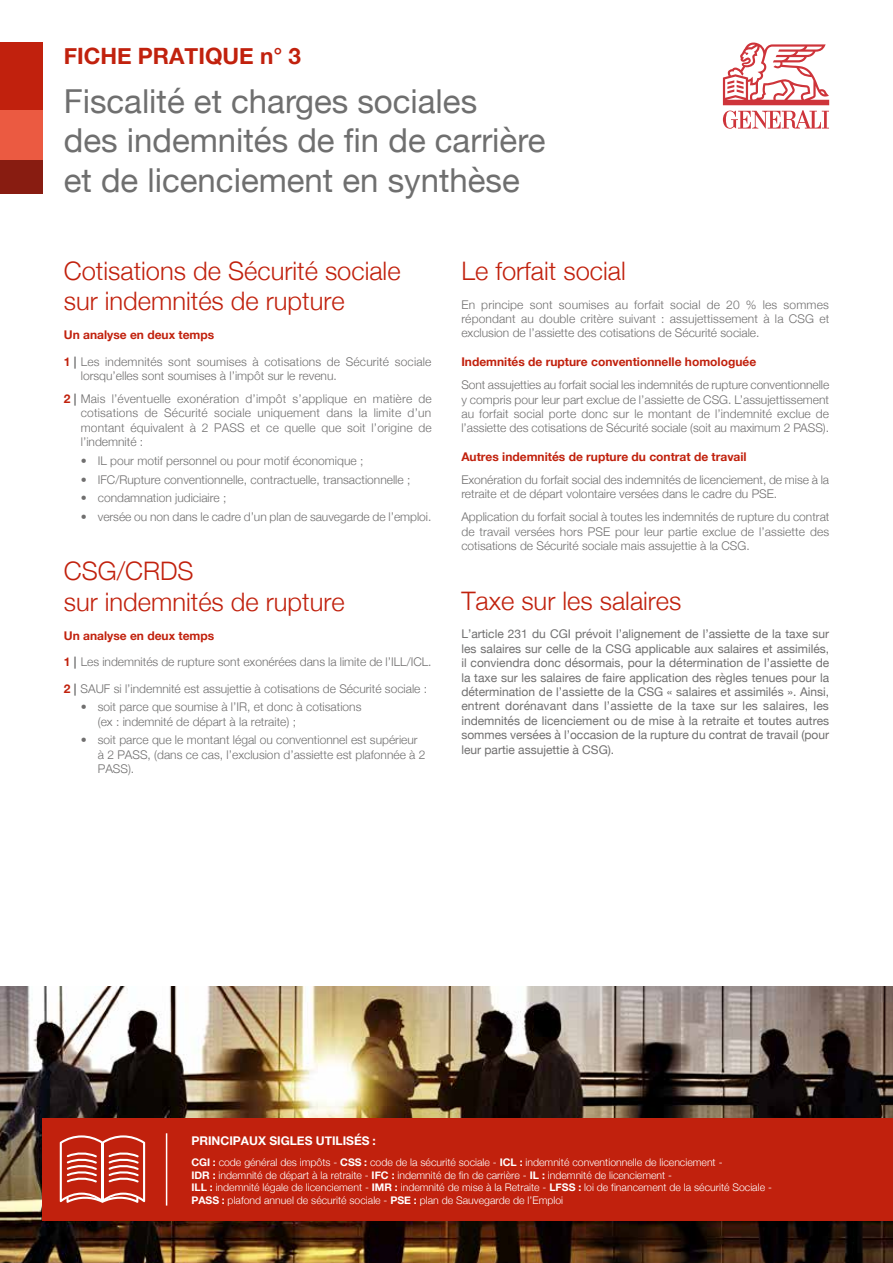
<style>
.page{position:relative;width:893px;height:1263px;background:#fff}
.page>*{position:absolute;margin:0;border:0;box-sizing:border-box;transform-origin:0 0}
.t1{font:33px/39.6px "Helvetica Neue";color:#6f6f6f}
.t2{font:300 25.5px/30.6px "Helvetica Neue";color:#c1210d}
.t3{font:700 22.5px "Helvetica Neue";color:#c1210d}
.t4{font:300 12px/14.4px "Helvetica Neue";color:#706f6f}
.t5{font:12px/14.4px "Helvetica Neue";color:#706f6f;text-align:justify}
.t6{font:700 12px "Helvetica Neue";color:#c1210d}
.t7{font:700 12px "Helvetica Neue";color:#fff}
.t8{font:300 10.5px/12.6px "Helvetica Neue";color:#fff}
.s1{font-weight:700;color:#c1210d}
.s2{font-weight:700}
</style>
<div class="page">
<img style="left:0;top:986px;width:893px;height:277px">
<div style="left:43px;top:1118px;width:850px;height:102px;background:#c1210d"></div>
<hr style="left:166px;top:1133px;width:1px;height:72px;background:#fff">
<svg style="left:60px;top:1135px;width:85px;height:68px"></svg>
<hr style="left:101px;top:1143px;width:2px;height:56px;background:#fff">
<svg style="left:723px;top:43px;width:106px;height:86px"></svg>
<div style="left:0;top:43px;width:43px;height:68px;background:#c1210d"></div>
<div style="left:0;top:160px;width:43px;height:34px;background:#881c11"></div>
<div style="left:0;top:111px;width:43px;height:49px;background:#eb5a41"></div>
<h3 class="t3" style="left:64px;top:39px;width:239px">FICHE PRATIQUE n° 3</h3>
<h1 class="t1" style="left:64px;top:83px;width:483px">Fiscalité et charges sociales<br>des indemnités de fin de carrière et de licenciement en synthèse</h1>
<h2 class="t2" style="left:64px;top:254px;width:338px">Cotisations de Sécurité sociale sur indemnités de rupture</h2>
<p class="t6" style="left:64px;top:325px;width:152px">Un analyse en deux temps</p>
<p class="t4" style="left:81px;top:353px;width:352px;text-indent:-17px"><span class="s1">1</span> <span class="s2">|</span> Les indemnités sont soumises à cotisations de Sécurité sociale lorsqu’elles sont soumises à l’impôt sur le revenu.</p>
<p class="t4" style="left:81px;top:391px;width:352px;text-align:justify;text-indent:-17px"><span class="s1">2</span> <span class="s2">|</span> Mais l’éventuelle exonération d’impôt s’applique en matière de cotisations de Sécurité sociale uniquement dans la limite d’un montant équivalent à 2 PASS et ce quelle que soit l’origine de l’indemnité :</p>
<p class="t4" style="left:81px;top:452px;width:284px">• IL pour motif personnel ou pour motif économique ;</p>
<p class="t4" style="left:81px;top:471px;width:331px">• IFC/Rupture conventionnelle, contractuelle, transactionnelle ;</p>
<p class="t4" style="left:81px;top:490px;width:147px">• condamnation judiciaire ;</p>
<p class="t4" style="left:81px;top:508px;width:352px">• versée ou non dans le cadre d’un plan de sauvegarde de l’emploi.</p>
<h2 class="t2" style="left:64px;top:554px;width:282px">CSG/CRDS<br>sur indemnités de rupture</h2>
<p class="t6" style="left:64px;top:626px;width:152px">Un analyse en deux temps</p>
<p class="t4" style="left:64px;top:654px;width:369px"><span class="s1">1</span> <span class="s2">|</span> Les indemnités de rupture sont exonérées dans la limite de l’ILL/ICL.</p>
<p class="t4" style="left:64px;top:680px;width:365px"><span class="s1">2</span> <span class="s2">|</span> SAUF si l’indemnité est assujettie à cotisations de Sécurité sociale :</p>
<p class="t4" style="left:98px;top:699px;width:265px;text-indent:-17px">• soit parce que soumise à l’IR, et donc à cotisations (ex : indemnité de départ à la retraite) ;</p>
<p class="t4" style="left:98px;top:732px;width:329px;text-indent:-17px">• soit parce que le montant légal ou conventionnel est supérieur à 2 PASS, (dans ce cas, l’exclusion d’assiette est plafonnée à 2<br>PASS).</p>
<h2 class="t2" style="left:461px;top:254px;width:166px">Le forfait social</h2>
<p class="t4" style="left:461px;top:296px;width:369px;text-align:justify">En principe sont soumises au forfait social de 20 % les sommes répondant au double critère suivant : assujettissement à la CSG et exclusion de l’assiette des cotisations de Sécurité sociale.</p>
<p class="t6" style="left:461px;top:352px;width:296px">Indemnités de rupture conventionnelle homologuée</p>
<p class="t4" style="left:461px;top:377px;width:369px;text-align:justify">Sont assujetties au forfait social les indemnités de rupture conventionnelle y compris pour leur part exclue de l’assiette de CSG. L’assujettissement au forfait social porte donc sur le montant de l’indemnité exclue de l’assiette des cotisations de Sécurité sociale (soit au maximum 2 PASS).</p>
<p class="t6" style="left:461px;top:447px;width:287px">Autres indemnités de rupture du contrat de travail</p>
<p class="t4" style="left:461px;top:472px;width:369px">Exonération du forfait social des indemnités de licenciement, de mise à la retraite et de départ volontaire versées dans le cadre du PSE.</p>
<p class="t4" style="left:461px;top:509px;width:370px;text-align:justify">Application du forfait social à toutes les indemnités de rupture du contrat de travail versées hors PSE pour leur partie exclue de l’assiette des cotisations de Sécurité sociale mais assujettie à la CSG.</p>
<h2 class="t2" style="left:461px;top:583px;width:222px">Taxe sur les salaires</h2>
<p class="t5" style="left:461px;top:628px;width:369px">L’article 231 du CGI prévoit l’alignement de l’assiette de la taxe sur les salaires sur celle de la CSG applicable aux salaires et assimilés, il conviendra donc désormais, pour la détermination de l’assiette de la taxe sur les salaires de faire application des règles tenues pour la détermination de l’assiette de la CSG « salaires et assimilés ». Ainsi, entrent dorénavant dans l’assiette de la taxe sur les salaires, les indemnités de licenciement ou de mise à la retraite et toutes autres sommes versées à l’occasion de la rupture du contrat de travail (pour leur partie assujettie à CSG).</p>
<p class="t7" style="left:191px;top:1131px;width:186px">PRINCIPAUX SIGLES UTILISÉS :</p>
<p class="t8" style="left:191px;top:1155px;width:582px"><span class="s2">CGI :</span> code général des impôts - <span class="s2">CSS :</span> code de la sécurité sociale - <span class="s2">ICL :</span> indemnité conventionnelle de licenciement -<br><span class="s2">IDR :</span> indemnité de départ à la retraite - <span class="s2">IFC :</span> indemnité de fin de carrière - <span class="s2">IL :</span> indemnité de licenciement -<br><span class="s2">ILL :</span> indemnité légale de licenciement - <span class="s2">IMR :</span> indemnité de mise à la Retraite - <span class="s2">LFSS :</span> loi de financement de la sécurité Sociale - <span class="s2">PASS :</span> plafond annuel de sécurité sociale - <span class="s2">PSE :</span> plan de Sauvegarde de l’Emploi</p>
</div>
